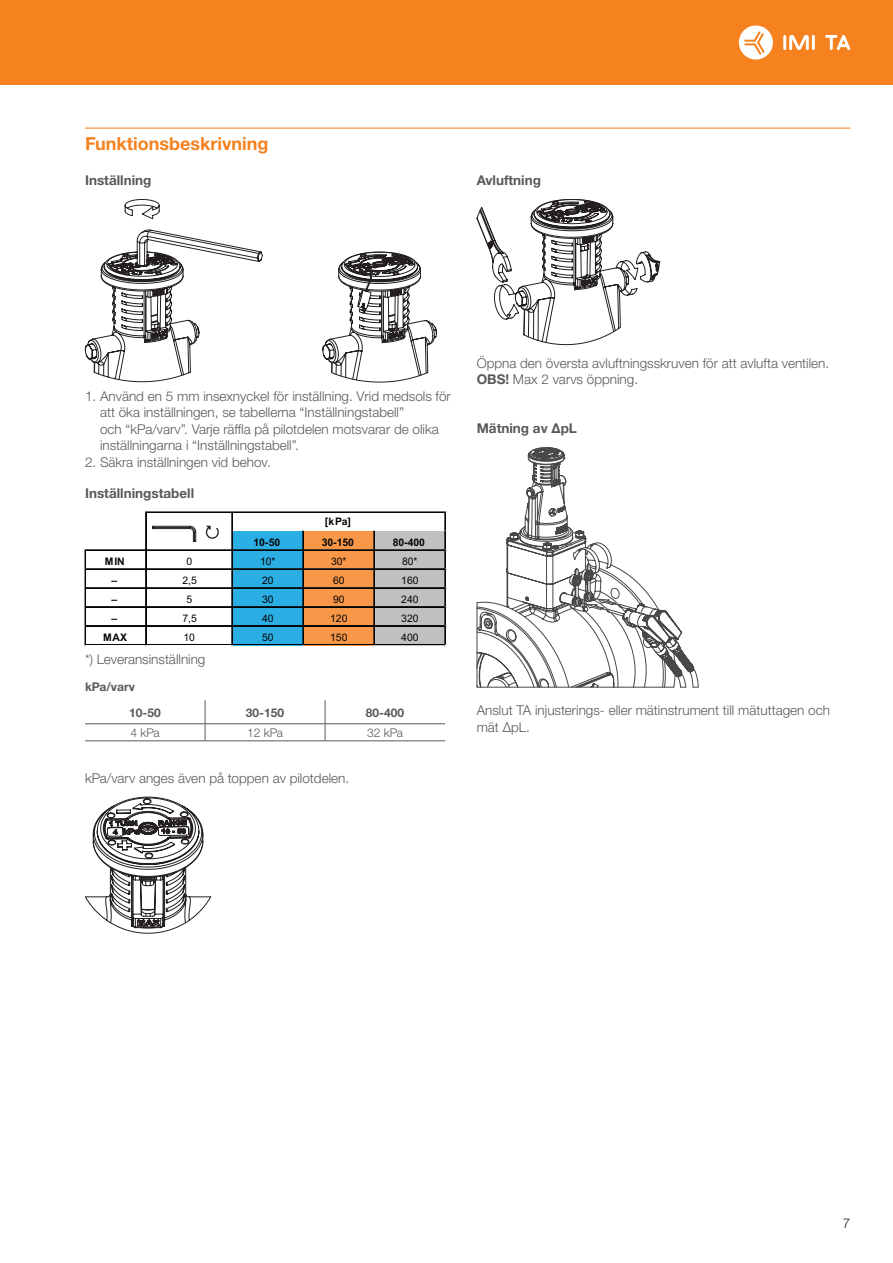
<style>
.page{position:relative;width:893px;height:1263px;background:#fff}
.page>*{position:absolute;margin:0;border:0;box-sizing:border-box;transform-origin:0 0}
.t1{font:700 18px "Helvetica Neue LTW1 G";color:#f5821f}
.t2{font:300 13.5px/16.5px "Helvetica Neue LTW1 G";color:#58595b}
.t3{font:700 13.5px "Helvetica Neue LTW1 G";color:#58595b}
.t4{font:300 13.5px "Helvetica Neue LTW1 G";color:#231f20}
.t5{font:700 12px "Helvetica Neue LTW1 G";color:#58595b}
.t6{font:300 12px "Helvetica Neue LTW1 G";color:#58595b}
.t7{font:10.35px "Arial";letter-spacing:-.01em;color:#030505}
.t8{font:700 10.35px "Arial";letter-spacing:-.01em;color:#030505}
.s1{font-weight:700}
</style>
<div class="page">
<div style="left:0;top:0;width:893px;height:85px;background:#f5821f"></div>
<hr style="left:783px;top:35px;width:3px;height:15px;background:#fff">
<hr style="left:812px;top:35px;width:3px;height:15px;background:#fff">
<svg style="left:789px;top:35px;width:20px;height:15px"></svg>
<svg style="left:825px;top:35px;width:25px;height:15px"></svg>
<svg style="left:739px;top:25px;width:34px;height:35px"></svg>
<hr style="left:85px;top:128px;width:765px;height:1px;background:#f5821f">
<hr style="left:85px;top:723px;width:120px;height:1px;background:#58595b">
<hr style="left:85px;top:741px;width:120px;height:1px;background:#58595b">
<hr style="left:205px;top:723px;width:120px;height:1px;background:#58595b">
<hr style="left:205px;top:741px;width:120px;height:1px;background:#58595b">
<hr style="left:325px;top:723px;width:120px;height:1px;background:#58595b">
<hr style="left:325px;top:741px;width:120px;height:1px;background:#58595b">
<svg style="left:205px;top:700px;width:1px;height:41px"></svg>
<svg style="left:325px;top:700px;width:1px;height:41px"></svg>
<svg style="left:85px;top:199px;width:178px;height:183px"></svg>
<svg style="left:322px;top:251px;width:115px;height:131px"></svg>
<div style="left:232px;top:531px;width:72px;height:114px;background:#2baee4"></div>
<div style="left:303px;top:531px;width:72px;height:114px;background:#f89748"></div>
<div style="left:374px;top:531px;width:72px;height:114px;background:#c0c0c0"></div>
<hr style="left:147px;top:512px;width:299px;height:1px;background:#030505">
<hr style="left:86px;top:549px;width:360px;height:1px;background:#030505">
<hr style="left:86px;top:550px;width:360px;height:1px;background:#030505">
<hr style="left:86px;top:568px;width:360px;height:1px;background:#030505">
<hr style="left:86px;top:569px;width:360px;height:1px;background:#030505">
<hr style="left:86px;top:587px;width:360px;height:1px;background:#030505">
<hr style="left:86px;top:588px;width:360px;height:1px;background:#030505">
<hr style="left:86px;top:606px;width:360px;height:1px;background:#030505">
<hr style="left:86px;top:607px;width:360px;height:1px;background:#030505">
<hr style="left:86px;top:625px;width:360px;height:1px;background:#030505">
<hr style="left:85px;top:550px;width:1px;height:95px;background:#030505">
<hr style="left:145px;top:512px;width:1px;height:133px;background:#030505">
<hr style="left:146px;top:512px;width:1px;height:133px;background:#030505">
<hr style="left:232px;top:513px;width:1px;height:132px;background:#030505">
<hr style="left:303px;top:531px;width:1px;height:114px;background:#030505">
<hr style="left:374px;top:531px;width:1px;height:114px;background:#030505">
<hr style="left:86px;top:644px;width:360px;height:1px;background:#030505">
<hr style="left:445px;top:513px;width:1px;height:132px;background:#030505">
<hr style="left:153px;top:528px;width:37px;height:1px;background:#231f20">
<hr style="left:153px;top:527px;width:37px;height:1px;background:#231f20">
<svg style="left:190px;top:526px;width:6px;height:16px"></svg>
<hr style="left:153px;top:526px;width:37px;height:1px;background:#231f20">
<svg style="left:206px;top:526px;width:13px;height:13px"></svg>
<svg style="left:85px;top:797px;width:126px;height:136px"></svg>
<svg style="left:477px;top:199px;width:183px;height:146px"></svg>
<svg style="left:477px;top:447px;width:217px;height:241px"></svg>
<h1 class="t1" style="left:85px;top:132px;width:185px">Funktionsbeskrivning</h1>
<p class="t3" style="left:85px;top:172px;width:68px">Inställning</p>
<p class="t3" style="left:477px;top:172px;width:66px">Avluftning</p>
<p class="t2" style="left:100px;top:388px;width:352px;text-indent:-15px">1. Använd en 5 mm insexnyckel för inställning. Vrid medsols för att öka inställningen, se tabellerna “Inställningstabell”<br>och “kPa/varv”. Varje räffla på pilotdelen motsvarar de olika inställningarna i “Inställningstabell”.</p>
<p class="t2" style="left:85px;top:454px;width:187px">2. Säkra inställningen vid behov.</p>
<p class="t3" style="left:85px;top:484px;width:111px">Inställningstabell</p>
<p class="t8" style="left:325px;top:514px;width:28px">[kPa]</p>
<p class="t8" style="left:254px;top:535px;width:28px">10-50</p>
<p class="t8" style="left:322px;top:535px;width:34px">30-150</p>
<p class="t8" style="left:393px;top:535px;width:34px">80-400</p>
<p class="t8" style="left:105px;top:554px;width:21px">MIN</p>
<p class="t7" style="left:186px;top:554px;width:7px">0</p>
<p class="t7" style="left:260px;top:554px;width:17px">10*</p>
<p class="t7" style="left:331px;top:554px;width:17px">30*</p>
<p class="t7" style="left:402px;top:554px;width:17px">80*</p>
<p class="t8" style="left:112px;top:573px;width:7px">–</p>
<p class="t7" style="left:183px;top:573px;width:16px">2,5</p>
<p class="t7" style="left:262px;top:573px;width:13px">20</p>
<p class="t7" style="left:333px;top:573px;width:13px">60</p>
<p class="t7" style="left:401px;top:573px;width:19px">160</p>
<p class="t8" style="left:112px;top:592px;width:7px">–</p>
<p class="t7" style="left:186px;top:592px;width:7px">5</p>
<p class="t7" style="left:262px;top:592px;width:13px">30</p>
<p class="t7" style="left:333px;top:592px;width:13px">90</p>
<p class="t7" style="left:401px;top:592px;width:19px">240</p>
<p class="t8" style="left:112px;top:611px;width:7px">–</p>
<p class="t7" style="left:183px;top:611px;width:16px">7,5</p>
<p class="t7" style="left:262px;top:611px;width:13px">40</p>
<p class="t7" style="left:330px;top:611px;width:19px">120</p>
<p class="t7" style="left:401px;top:611px;width:19px">320</p>
<p class="t8" style="left:103px;top:630px;width:25px">MAX</p>
<p class="t7" style="left:184px;top:630px;width:13px">10</p>
<p class="t7" style="left:262px;top:630px;width:13px">50</p>
<p class="t7" style="left:330px;top:630px;width:19px">150</p>
<p class="t7" style="left:401px;top:630px;width:19px">400</p>
<p class="t2" style="left:85px;top:651px;width:122px">*) Leveransinställning</p>
<p class="t5" style="left:85px;top:679px;width:52px">kPa/varv</p>
<p class="t5" style="left:129px;top:706px;width:33px">10-50</p>
<p class="t5" style="left:246px;top:706px;width:40px">30-150</p>
<p class="t5" style="left:366px;top:706px;width:40px">80-400</p>
<p class="t6" style="left:130px;top:725px;width:31px">4 kPa</p>
<p class="t6" style="left:247px;top:725px;width:38px">12 kPa</p>
<p class="t6" style="left:367px;top:725px;width:38px">32 kPa</p>
<p class="t2" style="left:85px;top:769px;width:266px">kPa/varv anges även på toppen av pilotdelen.</p>
<p class="t2" style="left:477px;top:355px;width:354px">Öppna den översta avluftningsskruven för att avlufta ventilen.<br><span class="s1">OBS!</span> Max 2 varvs öppning.</p>
<p class="t3" style="left:477px;top:420px;width:102px">Mätning av ΔpL</p>
<p class="t2" style="left:477px;top:702px;width:355px">Anslut TA injusterings- eller mätinstrument till mätuttagen och mät ΔpL.</p>
<p class="t4" style="left:843px;top:1215px;width:9px">7</p>
</div>
